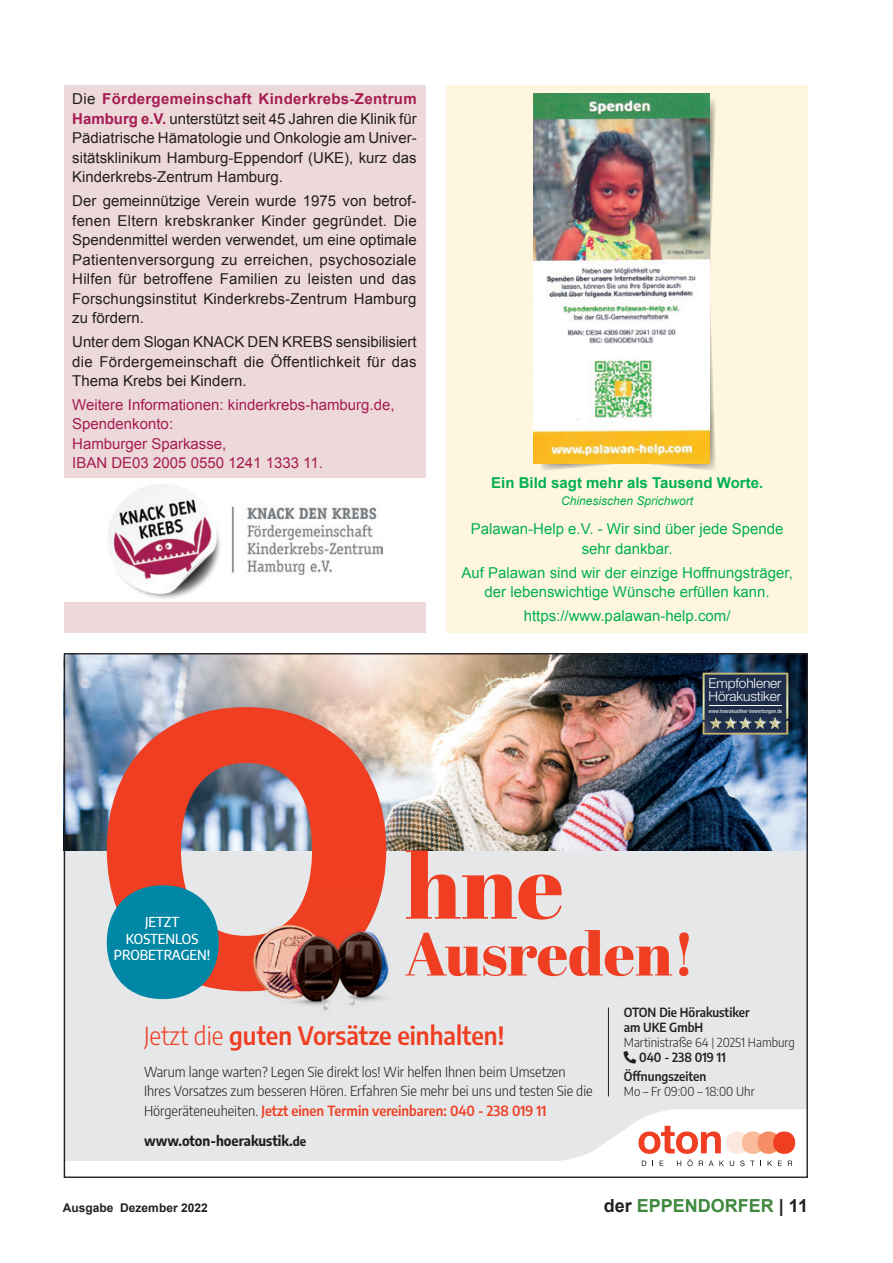
<style>
.page{position:relative;width:893px;height:1263px;background:#fff}
.page>*{position:absolute;margin:0;border:0;box-sizing:border-box;transform-origin:0 0}
.t1{font:90.9px "Abril Fatface";color:#ef3e22}
.t2{font:60.6px "Abril Fatface";color:#ef3e22}
.t3{font:600 semi-condensed 24.9px "Encode Sans";color:#ef3e22}
.t4{font:700 18px "Arial";color:#3f893f}
.t5{font:15px/19.5px "Arial";color:#231f20;text-align:justify}
.t6{font:15px/19.5px "Arial";color:#00b050;text-align:center}
.t7{font:15px/19.5px "Arial";color:#a51c52}
.t8{font:700 15px "Arial";color:#00b050}
.t9{font:300 semi-condensed 13.8px/19.6px "Encode Sans";color:#231f20}
.t10{font:500 semi-condensed 13.8px/16.6px "Encode Sans";color:#fff;text-align:center}
.t11{font:700 semi-condensed 13.8px "Encode Sans";color:#231f20}
.t12{font:300 13.65px/13.5px "Helvetica Neue";letter-spacing:-.01em;color:#fff}
.t13{font:600 semi-condensed 12.45px "Encode Sans";color:#231f20}
.t14{font:300 semi-condensed 12.45px "Encode Sans";color:#231f20}
.t15{font:italic 12px "Arial";color:#00b050}
.t16{font:700 12px "Arial";color:#231f20}
.t17{font:condensed 5.4px "Helvetica Neue LT Pro";color:#fff}
.s1{font-weight:700;color:#a51c52}
.s2{font-weight:300}
.s3{font-weight:600;color:#ef3e22}
.s4{font-size:12.45px}
.s5{font-family:"Unit";font-stretch:normal}
.s6{color:#231f20}
</style>
<div class="page">
<div style="left:64px;top:85px;width:361px;height:547px;background:#edd8da"></div>
<div style="left:446px;top:85px;width:362px;height:547px;background:#fef6de"></div>
<div style="left:64px;top:850px;width:743px;height:328px;background:#e6e7e9"></div>
<svg style="left:66px;top:1109px;width:740px;height:67px"></svg>
<svg style="left:638px;top:1126px;width:157px;height:40px;background:#f5c3b8"></svg>
<img style="left:66px;top:655px;width:740px;height:195px">
<svg style="left:703px;top:673px;width:85px;height:61px;background:#3a4657"></svg>
<svg style="left:107px;top:707px;width:279px;height:284px;background:#d07268"></svg>
<svg style="left:107px;top:885px;width:112px;height:114px;background:#2d90a7"></svg>
<hr style="left:608px;top:1007px;width:1px;height:89px;background:#231f20">
<img style="left:242px;top:911px;width:27px;height:82px">
<img style="left:242px;top:932px;width:27px;height:59px">
<img style="left:269px;top:887px;width:120px;height:124px">
<img style="left:297px;top:887px;width:85px;height:56px">
<img style="left:269px;top:911px;width:88px;height:79px">
<div style="left:64px;top:478px;width:361px;height:124px;background:#fff"></div>
<img style="left:108px;top:484px;width:275px;height:115px">
<img style="left:540px;top:100px;width:176px;height:370px">
<img style="left:534px;top:94px;width:176px;height:369px">
<p class="t5" style="left:72px;top:90px;width:346px">Die <span class="s1">Fördergemeinschaft Kinderkrebs-Zentrum Hamburg e.V.</span> unterstützt seit 45 Jahren die Klinik für Pädiatrische Hämatologie und Onkologie am Univer&shy;sitätsklinikum Hamburg-Eppendorf (UKE), kurz das Kinderkrebs-Zentrum Hamburg.</p>
<p class="t5" style="left:72px;top:191px;width:346px">Der gemeinnützige Verein wurde 1975 von betrof&shy;fenen Eltern krebskranker Kinder gegründet. Die Spendenmittel werden verwendet, um eine optimale Patientenversorgung zu erreichen, psychosoziale Hilfen für betroffene Familien zu leisten und das Forschungsinstitut Kinderkrebs-Zentrum Hamburg zu fördern.</p>
<p class="t5" style="left:72px;top:332px;width:346px">Unter dem Slogan KNACK DEN KREBS sensibilisiert die Fördergemeinschaft die Öffentlichkeit für das Thema Krebs bei Kindern.</p>
<p class="t7" style="left:72px;top:395px;width:324px">Weitere Informationen: kinderkrebs-hamburg.de,<br>Spendenkonto:<br>Hamburger Sparkasse,<br>IBAN DE03 2005 0550 1241 1333 11.</p>
<p class="t8" style="left:491px;top:473px;width:273px">Ein Bild sagt mehr als Tausend Worte.</p>
<p class="t15" style="left:561px;top:493px;width:134px">Chinesischen Sprichwort</p>
<p class="t6" style="left:471px;top:520px;width:314px">Palawan-Help e.V. - Wir sind über jede Spende sehr dankbar.</p>
<p class="t6" style="left:461px;top:563px;width:333px">Auf Palawan sind wir der einzige Hoffnungsträger, der lebenswichtige Wünsche erfüllen kann.</p>
<p class="t6" style="left:524px;top:606px;width:208px">https://www.palawan-help.com/</p>
<p class="t12" style="left:708px;top:675px;width:74px">Empfohlener<br>Hörakustiker</p>
<p class="t17" style="left:708px;top:708px;width:75px">www.hoerakustiker-bewertungen.de</p>
<p class="t10" style="left:114px;top:913px;width:98px">JETZT<br>KOSTENLOS<br>PROBETRAGEN!</p>
<h1 class="t1" style="left:405px;top:822px;width:160px">hne</h1>
<h2 class="t2" style="left:405px;top:911px;width:292px">Ausreden!</h2>
<h3 class="t3" style="left:144px;top:1018px;width:362px"><span class="s2">Jetzt die</span> guten Vorsätze einhalten!</h3>
<p class="t9" style="left:144px;top:1061px;width:450px">Warum lange warten? Legen Sie direkt los! Wir helfen Ihnen beim Umsetzen<br>Ihres Vorsatzes zum besseren Hören. Erfahren Sie mehr bei uns und testen Sie die<br>Hörgeräteneuheiten. <span class="s3">Jetzt einen Termin vereinbaren: 040 - 238 019 11</span></p>
<p class="t11" style="left:144px;top:1130px;width:164px">www.oton-hoerakustik.<span class="s4">de</span></p>
<p class="t13" style="left:624px;top:1003px;width:127px">OTON Die Hörakustiker</p>
<p class="t13" style="left:624px;top:1018px;width:81px">am UKE GmbH</p>
<p class="t14" style="left:624px;top:1034px;width:172px">Martinistraße 64 <span class="s5">|</span> 20251 Hamburg</p>
<p class="t13" style="left:639px;top:1048px;width:88px">040 - 238 019 11</p>
<p class="t13" style="left:624px;top:1067px;width:84px">Öffnungszeiten</p>
<p class="t14" style="left:624px;top:1083px;width:132px">Mo – Fr 09:00 – 18:00 Uhr</p>
<p class="t16" style="left:63px;top:1200px;width:146px">Ausgabe Dezember 2022</p>
<p class="t4" style="left:604px;top:1194px;width:206px"><span class="s6">der</span> EPPENDORFER <span class="s6">| 11</span></p>
</div>
